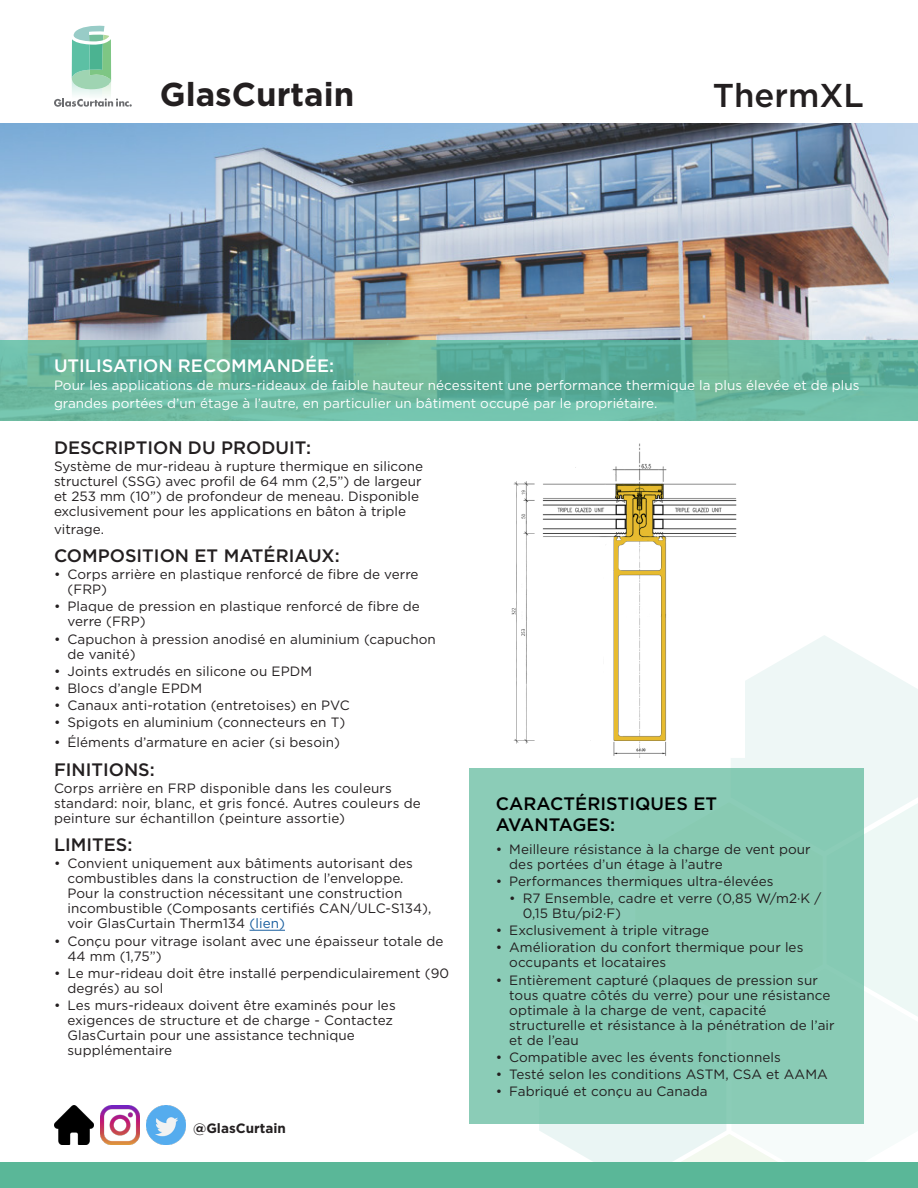
<style>
.page{position:relative;width:918px;height:1188px;background:#fff}
.page>*{position:absolute;margin:0;border:0;box-sizing:border-box;transform-origin:0 0}
.t1{font:700 33px "Gotham";color:#231f20}
.t2{font:500 33px "Gotham";color:#231f20}
.body{font:500 18px "Gotham";color:#231f20}
.body-2{font:500 18px/21.6px "Gotham";letter-spacing:.005em;color:#000}
.body-3{font:500 18px "Gotham";color:#fff}
.body-4{font:13.5px/15px "Gotham";letter-spacing:.005em;color:#231f20}
.body-5{font:13.5px/18px "Gotham";color:#fff}
.body-6{font:700 13.5px "Gotham";color:#231f20}
.s1{color:#175d9e}
</style>
<div class="page">
<svg style="left:539px;top:635px;width:379px;height:527px"></svg>
<img style="left:511px;top:443px;width:234px;height:314px">
<img style="left:0;top:124px;width:918px;height:216px">
<div style="left:469px;top:768px;width:394px;height:356px;background:#89cbb5"></div>
<hr style="left:250px;top:930px;width:35px;height:1px;background:#175d9e">
<svg style="left:54px;top:25px;width:78px;height:82px"></svg>
<svg style="left:0;top:340px;width:918px;height:81px;background:#66b59f"></svg>
<div style="left:0;top:1162px;width:918px;height:26px;background:#5ab798"></div>
<img style="left:54px;top:1105px;width:39px;height:39px">
<img style="left:100px;top:1105px;width:39px;height:39px">
<img style="left:146px;top:1105px;width:39px;height:39px">
<p class="t1" style="left:160px;top:76px;width:196px">GlasCurtain</p>
<p class="t2" style="left:713px;top:76px;width:153px">ThermXL</p>
<p class="body-3" style="left:54px;top:355px;width:282px">UTILISATION RECOMMANDÉE:</p>
<p class="body-5" style="left:54px;top:375px;width:807px">Pour les applications de murs-rideaux de faible hauteur nécessitent une performance thermique la plus élevée et de plus grandes portées d’un étage à l’autre, en particulier un bâtiment occupé par le propriétaire.</p>
<p class="body" style="left:54px;top:437px;width:259px">DESCRIPTION DU PRODUIT:</p>
<p class="body-4" style="left:54px;top:458px;width:371px">Système de mur-rideau à rupture thermique en silicone structurel (SSG) avec profil de 64 mm (2,5”) de largeur et 253 mm (10”) de profondeur de meneau. Disponible exclusivement pour les applications en bâton à triple</p>
<p class="body-4" style="left:54px;top:521px;width:52px">vitrage.</p>
<p class="body" style="left:54px;top:546px;width:287px">COMPOSITION ET MATÉRIAUX:</p>
<p class="body-4" style="left:68px;top:567px;width:353px;text-indent:-14px">• Corps arrière en plastique renforcé de fibre de verre (FRP)</p>
<p class="body-4" style="left:68px;top:599px;width:354px;text-indent:-14px">• Plaque de pression en plastique renforcé de fibre de verre (FRP)</p>
<p class="body-4" style="left:68px;top:631px;width:370px;text-indent:-14px">• Capuchon à pression anodisé en aluminium (capuchon de vanité)</p>
<p class="body-4" style="left:54px;top:663px;width:260px">• Joints extrudés en silicone ou EPDM</p>
<p class="body-4" style="left:54px;top:680px;width:150px">• Blocs d’angle EPDM</p>
<p class="body-4" style="left:54px;top:698px;width:297px">• Canaux anti-rotation (entretoises) en PVC</p>
<p class="body-4" style="left:54px;top:715px;width:293px">• Spigots en aluminium (connecteurs en T)</p>
<p class="body-4" style="left:54px;top:735px;width:287px">• Éléments d’armature en acier (si besoin)</p>
<p class="body" style="left:54px;top:759px;width:102px">FINITIONS:</p>
<p class="body-4" style="left:54px;top:780px;width:368px">Corps arrière en FRP disponible dans les couleurs standard: noir, blanc, et gris foncé. Autres couleurs de peinture sur échantillon (peinture assortie)</p>
<p class="body" style="left:54px;top:835px;width:80px">LIMITES:</p>
<p class="body-4" style="left:68px;top:856px;width:366px;text-indent:-14px">• Convient uniquement aux bâtiments autorisant des combustibles dans la construction de l’enveloppe.<br>Pour la construction nécessitant une construction incombustible (Composants certifiés CAN/ULC-S134), voir GlasCurtain Therm134 <span class="s1">(lien)</span></p>
<p class="body-4" style="left:68px;top:933px;width:377px;text-indent:-14px">• Conçu pour vitrage isolant avec une épaisseur totale de<br>44 mm (1,75”)</p>
<p class="body-4" style="left:68px;top:965px;width:383px;text-indent:-14px">• Le mur-rideau doit être installé perpendiculairement (90 degrés) au sol</p>
<p class="body-4" style="left:68px;top:997px;width:330px;text-indent:-14px">• Les murs-rideaux doivent être examinés pour les exigences de structure et de charge - Contactez GlasCurtain pour une assistance technique supplémentaire</p>
<p class="body-6" style="left:193px;top:1120px;width:94px">@GlasCurtain</p>
<p class="body-2" style="left:496px;top:792px;width:223px">CARACTÉRISTIQUES ET<br>AVANTAGES:</p>
<p class="body-4" style="left:509px;top:841px;width:303px;text-indent:-14px">• Meilleure résistance à la charge de vent pour des portées d’un étage à l’autre</p>
<p class="body-4" style="left:496px;top:873px;width:279px">• Performances thermiques ultra-élevées</p>
<p class="body-4" style="left:523px;top:891px;width:300px;text-indent:-14px">• R7 Ensemble, cadre et verre (0,85 W/m2·K /<br>0,15 Btu/pi2·F)</p>
<p class="body-4" style="left:496px;top:923px;width:215px">• Exclusivement à triple vitrage</p>
<p class="body-4" style="left:509px;top:940px;width:296px;text-indent:-14px">• Amélioration du confort thermique pour les occupants et locataires</p>
<p class="body-4" style="left:509px;top:972px;width:327px;text-indent:-14px">• Entièrement capturé (plaques de pression sur tous quatre côtés du verre) pour une résistance optimale à la charge de vent, capacité structurelle et résistance à la pénétration de l’air et de l’eau</p>
<p class="body-4" style="left:496px;top:1049px;width:287px">• Compatible avec les évents fonctionnels</p>
<p class="body-4" style="left:496px;top:1066px;width:334px">• Testé selon les conditions ASTM, CSA et AAMA</p>
<p class="body-4" style="left:496px;top:1084px;width:213px">• Fabriqué et conçu au Canada</p>
</div>
